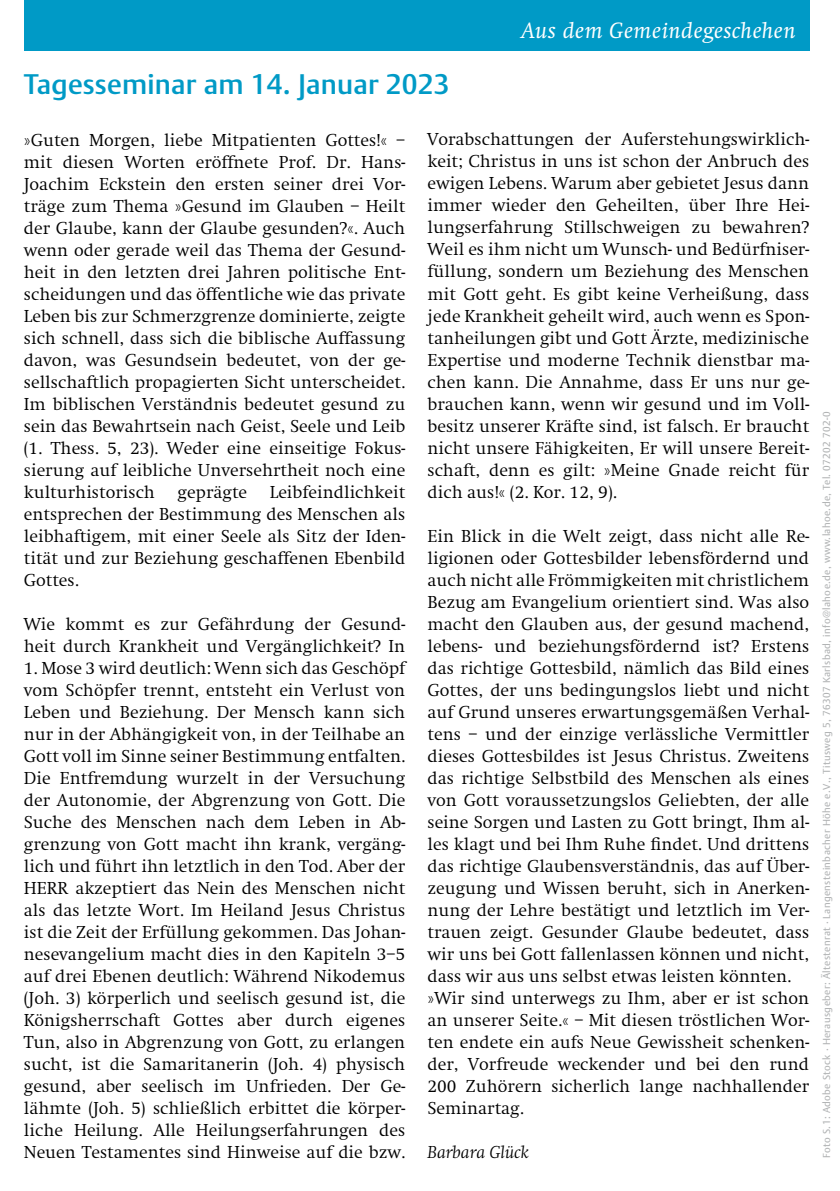
<style>
.page{position:relative;width:840px;height:1191px;background:#fff}
.page>*{position:absolute;margin:0;border:0;box-sizing:border-box;transform-origin:0 0}
.t1{font:500 28px "DTL Argo TOT";letter-spacing:.005em;color:#009ac6}
.t2{font:italic 23px "Swift EF";letter-spacing:.025em;color:#fff}
.t3{font:300 18px/22px "Swift EF";color:#000;text-align:justify}
.t4{font:italic 300 18px "Swift EF";color:#000}
.t5{font:10px "DTL Argo TOT";letter-spacing:.04em;color:#b1b3b4}
</style>
<div class="page">
<div style="left:24px;top:0;width:784px;height:51px;background:#009ac6"></div>
<p class="t2" style="left:521px;top:18px;width:276px">Aus dem Gemeindegeschehen</p>
<h1 class="t1" style="left:24px;top:67px;width:427px">Tagesseminar am 14. Januar 2023</h1>
<p class="t3" style="left:24px;top:129px;width:383px">»Guten Morgen, liebe Mitpatienten Gottes!« – mit diesen Worten eröffnete Prof. Dr. Hans-Joachim Eckstein den ersten seiner drei Vor&shy;träge zum Thema »Gesund im Glauben – Heilt der Glaube, kann der Glaube gesunden?«. Auch wenn oder gerade weil das Thema der Gesund&shy;heit in den letzten drei Jahren politische Ent&shy;scheidungen und das öffentliche wie das private Leben bis zur Schmerzgrenze dominierte, zeigte sich schnell, dass sich die biblische Auffassung davon, was Gesundsein bedeutet, von der ge&shy;sellschaftlich propagierten Sicht unterscheidet.<br>Im biblischen Verständnis bedeutet gesund zu sein das Bewahrtsein nach Geist, Seele und Leib (1. Thess. 5, 23). Weder eine einseitige Fokus&shy;sierung auf leibliche Unversehrtheit noch eine kulturhistorisch geprägte Leibfeindlichkeit entsprechen der Bestimmung des Menschen als leibhaftigem, mit einer Seele als Sitz der Iden&shy;tität und zur Beziehung geschaffenen Ebenbild Gottes.</p>
<p class="t3" style="left:24px;top:613px;width:383px">Wie kommt es zur Gefährdung der Gesund&shy;heit durch Krankheit und Vergänglichkeit? In</p>
<p class="t3" style="left:24px;top:657px;width:383px">1. Mose 3 wird deutlich: Wenn sich das Geschöpf vom Schöpfer trennt, entsteht ein Verlust von Leben und Beziehung. Der Mensch kann sich nur in der Abhängigkeit von, in der Teilhabe an Gott voll im Sinne seiner Bestimmung entfalten.<br>Die Entfremdung wurzelt in der Versuchung der Autonomie, der Abgrenzung von Gott. Die Suche des Menschen nach dem Leben in Ab&shy;grenzung von Gott macht ihn krank, vergäng&shy;lich und führt ihn letztlich in den Tod. Aber der HERR akzeptiert das Nein des Menschen nicht als das letzte Wort. Im Heiland Jesus Christus ist die Zeit der Erfüllung gekommen. Das Johan&shy;nesevangelium macht dies in den Kapiteln 3–5 auf drei Ebenen deutlich: Während Nikodemus (Joh. 3) körperlich und seelisch gesund ist, die Königsherrschaft Gottes aber durch eigenes Tun, also in Abgrenzung von Gott, zu erlangen sucht, ist die Samaritanerin (Joh. 4) physisch gesund, aber seelisch im Unfrieden. Der Ge&shy;lähmte (Joh. 5) schließlich erbittet die körper&shy;liche Heilung. Alle Heilungserfahrungen des Neuen Testamentes sind Hinweise auf die bzw.</p>
<p class="t3" style="left:427px;top:129px;width:383px">Vorabschattungen der Auferstehungswirklich&shy;keit; Christus in uns ist schon der Anbruch des ewigen Lebens. Warum aber gebietet Jesus dann immer wieder den Geheilten, über Ihre Hei&shy;lungserfahrung Stillschweigen zu bewahren?<br>Weil es ihm nicht um Wunsch- und Bedürfniser&shy;füllung, sondern um Beziehung des Menschen mit Gott geht. Es gibt keine Verheißung, dass jede Krankheit geheilt wird, auch wenn es Spon&shy;tanheilungen gibt und Gott Ärzte, medizinische Expertise und moderne Technik dienstbar ma&shy;chen kann. Die Annahme, dass Er uns nur ge&shy;brauchen kann, wenn wir gesund und im Voll&shy;besitz unserer Kräfte sind, ist falsch. Er braucht nicht unsere Fähigkeiten, Er will unsere Bereit&shy;schaft, denn es gilt: »Meine Gnade reicht für dich aus!« (2. Kor. 12, 9).</p>
<p class="t3" style="left:427px;top:525px;width:383px;text-align:left">Ein Blick in die Welt zeigt, dass nicht alle Re&shy;ligionen oder Gottesbilder lebensfördernd und auch nicht alle Frömmigkeiten mit christlichem Bezug am Evangelium orientiert sind. Was also macht den Glauben aus, der gesund machend, lebens- und beziehungsfördernd ist? Erstens das richtige Gottesbild, nämlich das Bild eines Gottes, der uns bedingungslos liebt und nicht auf Grund unseres erwartungsgemäßen Verhal&shy;tens – und der einzige verlässliche Vermittler dieses Gottesbildes ist Jesus Christus. Zweitens das richtige Selbstbild des Menschen als eines von Gott voraussetzungslos Geliebten, der alle seine Sorgen und Lasten zu Gott bringt, Ihm al&shy;les klagt und bei Ihm Ruhe findet. Und drittens das richtige Glaubensverständnis, das auf Über&shy;zeugung und Wissen beruht, sich in Anerken&shy;nung der Lehre bestätigt und letztlich im Ver&shy;trauen zeigt. Gesunder Glaube bedeutet, dass wir uns bei Gott fallenlassen können und nicht, dass wir aus uns selbst etwas leisten könnten. »Wir sind unterwegs zu Ihm, aber er ist schon an unserer Seite.« – Mit diesen tröstlichen Wor&shy;ten endete ein aufs Neue Gewissheit schenken&shy;der, Vorfreude weckender und bei den rund 200 Zuhörern sicherlich lange nachhallender Seminartag.</p>
<p class="t4" style="left:427px;top:1142px;width:103px">Barbara Glück</p>
<p class="t5" style="left:820px;top:1158px;width:748px;rotate:-90deg">Foto S.1: Adobe Stock · Herausgeber: Ältestenrat · Langensteinbacher Höhe e.V., Titusweg 5, 76307 Karlsbad, info@lahoe.de, www.lahoe.de, Tel. 07202 702-0</p>
</div>
